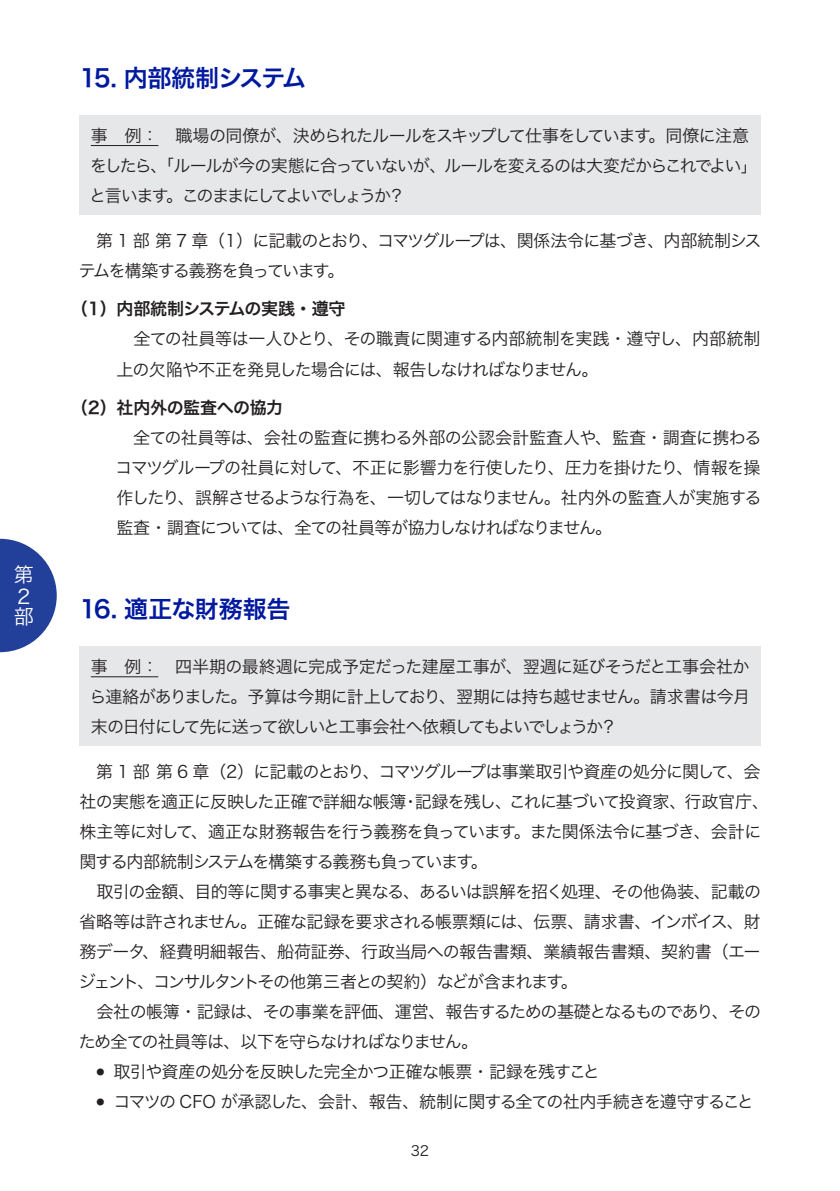
<style>
.page{position:relative;width:840px;height:1191px;background:#fff}
.page>*{position:absolute;margin:0;border:0;box-sizing:border-box;transform-origin:0 0}
.t1{font:24px "Hira Kaku Pro W6";letter-spacing:-.065em;color:#00199f}
.t2{font:24px "Hira Kaku Pro W6";letter-spacing:-.015em;color:#00199f}
.t3{font:20px/20.6px "Hira Kaku Pro W3";color:#fff}
.t4{font:17px/30px "Hira Kaku Pro W3";letter-spacing:-.055em;color:#231f20}
.t5{font:17px/30px "Hira Kaku Pro W3";letter-spacing:-.08em;color:#231f20}
.t6{font:17px "Hira Kaku Pro W6";letter-spacing:-.03em;color:#231f20}
.t7{font:14px "Hira Kaku Pro W3";color:#231f20}
</style>
<div class="page">
<svg style="left:0;top:539px;width:57px;height:113px"></svg>
<div style="left:79px;top:115px;width:681px;height:100px;background:#e6e7e9"></div>
<hr style="left:91px;top:145px;width:67px;height:1px;background:#231f20">
<div style="left:79px;top:646px;width:681px;height:100px;background:#e6e7e9"></div>
<hr style="left:91px;top:676px;width:67px;height:1px;background:#231f20">
<p class="t3" style="left:14px;top:563px;width:21px">第<br>２部</p>
<h1 class="t1" style="left:79px;top:56px;width:228px">15. 内部統制システム</h1>
<p class="t5" style="left:89px;top:119px;width:669px">事　例：　職場の同僚が、決められたルールをスキップして仕事をしています。同僚に注意をしたら、「ルールが今の実態に合っていないが、ルールを変えるのは大変だからこれでよい」と言います。このままにしてよいでしょうか？</p>
<p class="t4" style="left:79px;top:224px;width:683px">　第 1 部 第 7 章（1）に記載のとおり、コマツグループは、関係法令に基づき、内部統制システムを構築する義務を負っています。</p>
<p class="t6" style="left:71px;top:294px;width:276px">（1）内部統制システムの実践・遵守</p>
<p class="t4" style="left:116px;top:323px;width:645px">　全ての社員等は一人ひとり、その職責に関連する内部統制を実践・遵守し、内部統制上の欠陥や不正を発見した場合には、報告しなければなりません。</p>
<p class="t6" style="left:71px;top:392px;width:214px">（2）社内外の監査への協力</p>
<p class="t4" style="left:115px;top:421px;width:647px;text-align:justify">　全ての社員等は、会社の監査に携わる外部の公認会計監査人や、監査・調査に携わるコマツグループの社員に対して、不正に影響力を行使したり、圧力を掛けたり、情報を操作したり、誤解させるような行為を、一切してはなりません。社内外の監査人が実施する監査・調査については、全ての社員等が協力しなければなりません。</p>
<h1 class="t2" style="left:79px;top:587px;width:212px">16. 適正な財務報告</h1>
<p class="t4" style="left:90px;top:650px;width:661px;text-align:justify">事　例：　四半期の最終週に完成予定だった建屋工事が、翌週に延びそうだと工事会社から連絡がありました。予算は今期に計上しており、翌期には持ち越せません。請求書は今月末の日付にして先に送って欲しいと工事会社へ依頼してもよいでしょうか？</p>
<p class="t4" style="left:78px;top:755px;width:691px">　第 1 部 第 6 章（2）に記載のとおり、コマツグループは事業取引や資産の処分に関して、会社の実態を適正に反映した正確で詳細な帳簿・記録を残し、これに基づいて投資家、行政官庁、株主等に対して、適正な財務報告を行う義務を負っています。また関係法令に基づき、会計に関する内部統制システムを構築する義務も負っています。<br>　取引の金額、目的等に関する事実と異なる、あるいは誤解を招く処理、その他偽装、記載の省略等は許されません。正確な記録を要求される帳票類には、伝票、請求書、インボイス、財務データ、経費明細報告、船荷証券、行政当局への報告書類、業績報告書類、契約書（エージェント、コンサルタントその他第三者との契約）などが含まれます。<br>　会社の帳簿・記録は、その事業を評価、運営、報告するための基礎となるものであり、そのため全ての社員等は、以下を守らなければなりません。</p>
<p class="t4" style="left:96px;top:1055px;width:505px"><sup>●</sup> 取引や資産の処分を反映した完全かつ正確な帳票・記録を残すこと</p>
<p class="t4" style="left:96px;top:1085px;width:658px"><sup>●</sup> コマツの CFO が承認した、会計、報告、統制に関する全ての社内手続きを遵守すること</p>
<p class="t7" style="left:410px;top:1138px;width:20px">32</p>
</div>
